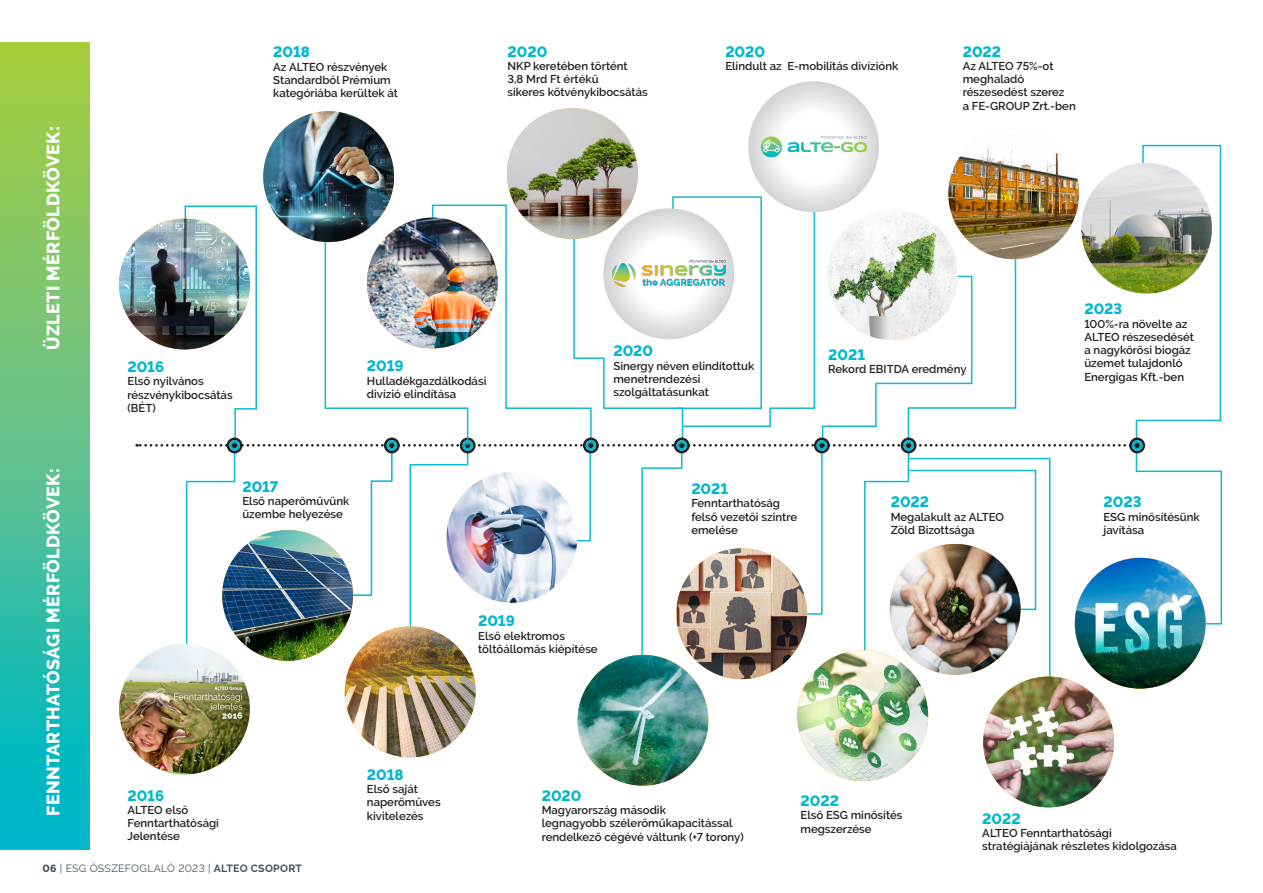
<style>
.page{position:relative;width:1263px;height:893px;background:#fff}
.page>*{position:absolute;margin:0;border:0;box-sizing:border-box;transform-origin:0 0}
.t1{font:800 18px "Raleway";letter-spacing:.02em;color:#fff}
.t2{font:800 15px "Raleway";color:#00b7ce}
.t3{font:600 11.4px/13.2px "Raleway";color:#231f20}
.t4{font:10.5px "Raleway";letter-spacing:.03em;color:#425159}
.s1{font-weight:800}
.s2{font-weight:700}
</style>
<div class="page">
<svg style="left:0;top:43px;width:90px;height:807px;background:#56c188"></svg>
<img style="left:119px;top:644px;width:131px;height:130px;border-radius:65px">
<img style="left:797px;top:650px;width:131px;height:131px;border-radius:65px">
<img style="left:345px;top:626px;width:131px;height:131px;border-radius:65px">
<img style="left:577px;top:655px;width:131px;height:131px;border-radius:65px">
<div style="left:507px;top:108px;width:131px;height:131px;background:#d1d0cd;border-radius:65px"></div>
<img style="left:119px;top:219px;width:131px;height:130px;border-radius:65px">
<img style="left:263px;top:111px;width:131px;height:131px;border-radius:65px">
<svg style="left:748px;top:81px;width:131px;height:131px"></svg>
<img style="left:137px;top:136px;width:1086px;height:556px">
<img style="left:983px;top:676px;width:131px;height:131px;border-radius:65px">
<img style="left:890px;top:544px;width:130px;height:131px;border-radius:65px">
<p class="t1" style="left:43px;top:350px;width:225px;rotate:-90deg">ÜZLETI MÉRFÖLDKÖVEK:</p>
<p class="t1" style="left:43px;top:816px;width:349px;rotate:-90deg">FENNTARTHATÓSÁGI MÉRFÖLDKÖVEK:</p>
<p class="t2" style="left:273px;top:44px;width:38px">2018</p>
<p class="t3" style="left:273px;top:60px;width:116px">Az ALTEO részvények</p>
<p class="t3" style="left:273px;top:73px;width:119px">Standardból Prémium</p>
<p class="t3" style="left:273px;top:87px;width:126px">kategóriába kerültek át</p>
<p class="t2" style="left:507px;top:43px;width:41px">2020</p>
<p class="t3" style="left:507px;top:59px;width:122px">NKP keretében történt</p>
<p class="t3" style="left:507px;top:73px;width:142px">3,8 Mrd Ft értékű<br>sikeres kötvénykibocsátás</p>
<p class="t2" style="left:725px;top:43px;width:41px">2020</p>
<p class="t3" style="left:725px;top:59px;width:175px">Elindult az E-mobilitás divíziónk</p>
<p class="t2" style="left:963px;top:43px;width:40px">2022</p>
<p class="t3" style="left:963px;top:59px;width:92px">Az ALTEO 75%-ot</p>
<p class="t3" style="left:963px;top:73px;width:63px">meghaladó</p>
<p class="t3" style="left:963px;top:86px;width:103px">részesedést szerez</p>
<p class="t3" style="left:963px;top:99px;width:115px">a FE-GROUP Zrt.-ben</p>
<p class="t2" style="left:128px;top:358px;width:38px">2016</p>
<p class="t3" style="left:128px;top:375px;width:78px">Első nyilvános</p>
<p class="t3" style="left:128px;top:388px;width:107px">részvénykibocsátás (BÉT)</p>
<p class="t2" style="left:367px;top:358px;width:38px">2019</p>
<p class="t3" style="left:367px;top:374px;width:121px">Hulladékgazdálkodási</p>
<p class="t3" style="left:367px;top:387px;width:91px">divízió elindítása</p>
<p class="t2" style="left:242px;top:478px;width:38px">2017</p>
<p class="t3" style="left:242px;top:494px;width:109px">Első naperőművünk</p>
<p class="t3" style="left:242px;top:508px;width:102px">üzembe helyezése</p>
<p class="t2" style="left:613px;top:343px;width:41px">2020</p>
<p class="t3" style="left:613px;top:359px;width:142px">Sinergy néven elindítottuk</p>
<p class="t3" style="left:613px;top:372px;width:89px">menetrendezési</p>
<p class="t3" style="left:613px;top:386px;width:97px">szolgáltatásunkat</p>
<p class="t2" style="left:691px;top:480px;width:38px">2021</p>
<p class="t3" style="left:691px;top:497px;width:90px">Fenntarthatóság</p>
<p class="t3" style="left:691px;top:510px;width:107px">felső vezetői szintre emelése</p>
<p class="t2" style="left:478px;top:613px;width:38px">2019</p>
<p class="t3" style="left:478px;top:629px;width:121px">Első elektromos töltőállomás kiépítése</p>
<p class="t2" style="left:828px;top:346px;width:38px">2021</p>
<p class="t3" style="left:828px;top:363px;width:140px">Rekord EBITDA eredmény</p>
<p class="t2" style="left:891px;top:494px;width:40px">2022</p>
<p class="t3" style="left:891px;top:510px;width:115px">Megalakult az ALTEO<br>Zöld Bizottsága</p>
<p class="t2" style="left:1084px;top:300px;width:39px">2023</p>
<p class="t3" style="left:1084px;top:317px;width:111px">100%-ra növelte az<br>ALTEO részesedését</p>
<p class="t3" style="left:1084px;top:343px;width:108px">a nagykőrösi biogáz üzemet tulajdonló<br>Energigas Kft.-ben</p>
<p class="t2" style="left:1103px;top:494px;width:39px">2023</p>
<p class="t3" style="left:1103px;top:510px;width:98px">ESG minősítésünk javítása</p>
<p class="t2" style="left:128px;top:787px;width:38px">2016</p>
<p class="t3" style="left:128px;top:803px;width:62px">ALTEO első</p>
<p class="t3" style="left:128px;top:816px;width:93px">Fenntarthatósági</p>
<p class="t3" style="left:128px;top:830px;width:54px">Jelentése</p>
<p class="t2" style="left:367px;top:766px;width:38px">2018</p>
<p class="t3" style="left:367px;top:782px;width:75px">Első saját naperőműves kivitelezés</p>
<p class="t2" style="left:542px;top:787px;width:41px">2020</p>
<p class="t3" style="left:542px;top:803px;width:126px">Magyarország második</p>
<p class="t3" style="left:542px;top:817px;width:192px">legnagyobb szélerőműkapacitással</p>
<p class="t3" style="left:542px;top:830px;width:203px">rendelkező cégévé váltunk (+7 torony)</p>
<p class="t2" style="left:800px;top:792px;width:40px">2022</p>
<p class="t3" style="left:800px;top:809px;width:103px">Első ESG minősítés megszerzése</p>
<p class="t2" style="left:982px;top:810px;width:40px">2022</p>
<p class="t3" style="left:982px;top:826px;width:131px">ALTEO Fenntarthatósági</p>
<p class="t3" style="left:982px;top:840px;width:196px">stratégiájának részletes kidolgozása</p>
<p class="t4" style="left:43px;top:862px;width:261px"><span class="s1">06</span> | ESG ÖSSZEFOGLALÓ 2023 | <span class="s2">ALTEO CSOPORT</span></p>
</div>
